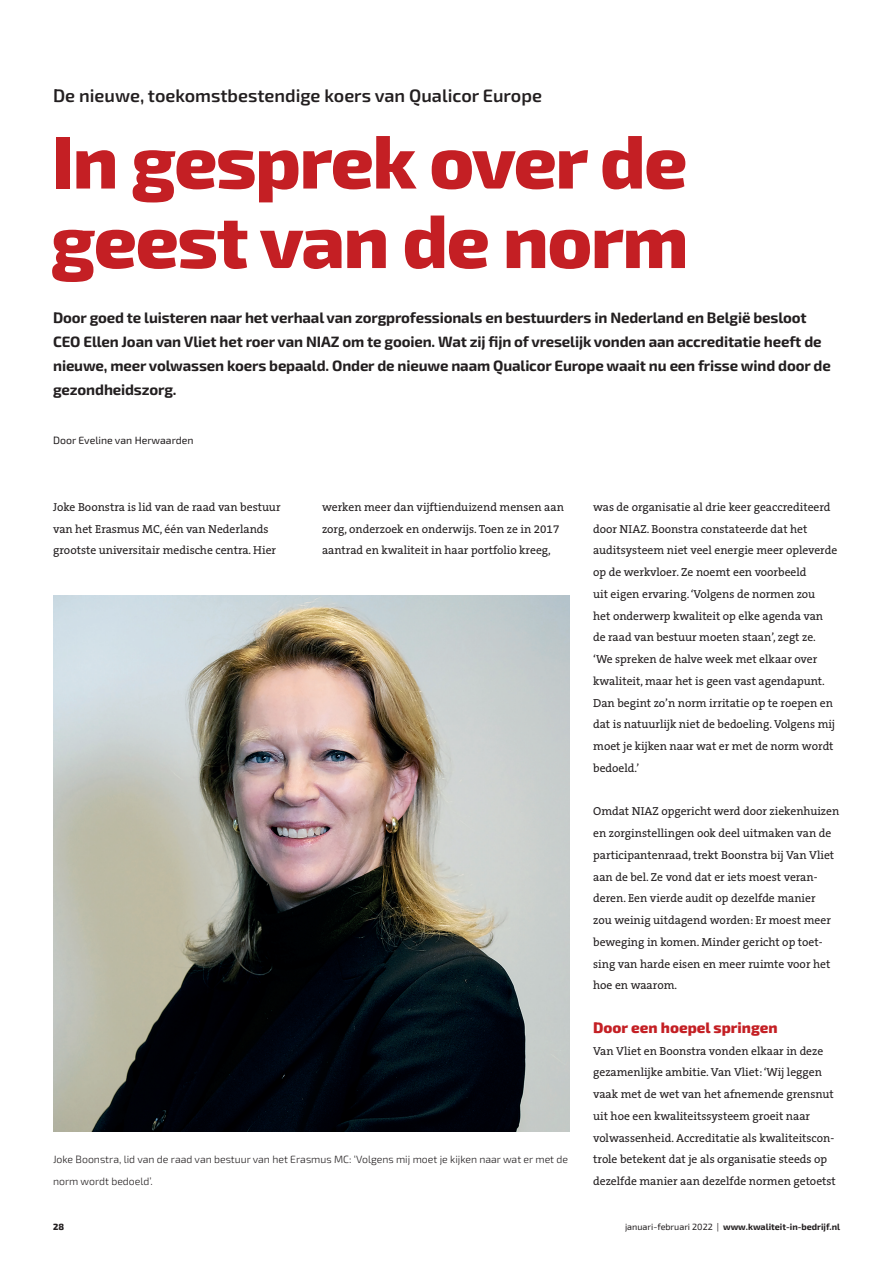
<style>
.page{position:relative;width:893px;height:1263px;background:#fff}
.page>*{position:absolute;margin:0;border:0;box-sizing:border-box;transform-origin:0 0}
.t1{font:800 75px/79.5px "Exo 2";letter-spacing:-.02em;color:#c41f24}
.t2{font:600 18px "Exo 2";color:#231f20}
.t3{font:700 15px/24px "Exo 2";letter-spacing:-.01em;color:#231f20}
.t4{font:800 15px "Exo 2";color:#c41f24}
.t5{font:11.7px/21.8px "The Serif B W5 Plain";color:#231f20}
.t6{font:300 10.5px/21.8px "Exo 2";color:#231f20}
.t7{font:10.5px "Exo 2";color:#231f20}
.t8{font:700 9px "Exo 2";color:#231f20}
.t9{font:800 9px "Exo 2";color:#231f20}
.s1{font-weight:400}
</style>
<div class="page">
<img style="left:53px;top:595px;width:517px;height:536px">
<h2 class="t2" style="left:53px;top:83px;width:490px">De nieuwe, toekomstbestendige koers van Qualicor Europe</h2>
<h1 class="t1" style="left:51px;top:120px;width:639px">In gesprek over de geest van de norm</h1>
<p class="t3" style="left:53px;top:305px;width:779px">Door goed te luisteren naar het verhaal van zorgprofessionals en bestuurders in Nederland en België besloot CEO Ellen Joan van Vliet het roer van NIAZ om te gooien. Wat zij fijn of vreselijk vonden aan accreditatie heeft de nieuwe, meer volwassen koers bepaald. Onder de nieuwe naam Qualicor Europe waait nu een frisse wind door de gezondheidszorg.</p>
<p class="t7" style="left:53px;top:433px;width:142px">Door Eveline van Herwaarden</p>
<p class="t5" style="left:53px;top:496px;width:229px">Joke Boonstra is lid van de raad van bestuur van het Erasmus MC, één van Nederlands grootste universitair medische centra. Hier</p>
<p class="t5" style="left:322px;top:496px;width:243px">werken meer dan vijftienduizend mensen aan zorg, onderzoek en onderwijs. Toen ze in 2017 aantrad en kwaliteit in haar portfolio kreeg,</p>
<p class="t5" style="left:593px;top:496px;width:246px">was de organisatie al drie keer geaccrediteerd door NIAZ. Boonstra constateerde dat het auditsysteem niet veel energie meer opleverde op de werkvloer. Ze noemt een voorbeeld<br>uit eigen ervaring. ‘Volgens de normen zou<br>het onderwerp kwaliteit op elke agenda van de raad van bestuur moeten staan’, zegt ze. ‘We spreken de halve week met elkaar over kwaliteit, maar het is geen vast agendapunt.<br>Dan begint zo’n norm irritatie op te roepen en dat is natuurlijk niet de bedoeling. Volgens mij moet je kijken naar wat er met de norm wordt bedoeld.’</p>
<p class="t5" style="left:593px;top:800px;width:248px">Omdat NIAZ opgericht werd door ziekenhuizen en zorginstellingen ook deel uitmaken van de participantenraad, trekt Boonstra bij Van Vliet aan de bel. Ze vond dat er iets moest veran&shy;deren. Een vierde audit op dezelfde manier<br>zou weinig uitdagend worden: Er moest meer beweging in komen. Minder gericht op toet&shy;sing van harde eisen en meer ruimte voor het hoe en waarom.</p>
<p class="t4" style="left:593px;top:1017px;width:186px">Door een hoepel springen</p>
<p class="t5" style="left:593px;top:1040px;width:244px">Van Vliet en Boonstra vonden elkaar in deze gezamenlijke ambitie. Van Vliet: ‘Wij leggen vaak met de wet van het afnemende grensnut uit hoe een kwaliteitssysteem groeit naar volwassenheid. Accreditatie als kwaliteitscon&shy;trole betekent dat je als organisatie steeds op dezelfde manier aan dezelfde normen getoetst</p>
<p class="t6" style="left:53px;top:1148px;width:516px">Joke Boonstra, lid van de raad van bestuur van het Erasmus MC: ‘Volgens mij moet je kijken naar wat er met de norm wordt bedoeld’.</p>
<p class="t9" style="left:53px;top:1221px;width:13px">28</p>
<p class="t8" style="left:625px;top:1221px;width:216px"><span class="s1">januari-februari 2022 |</span> www.kwaliteit-in-bedrijf.nl</p>
</div>
